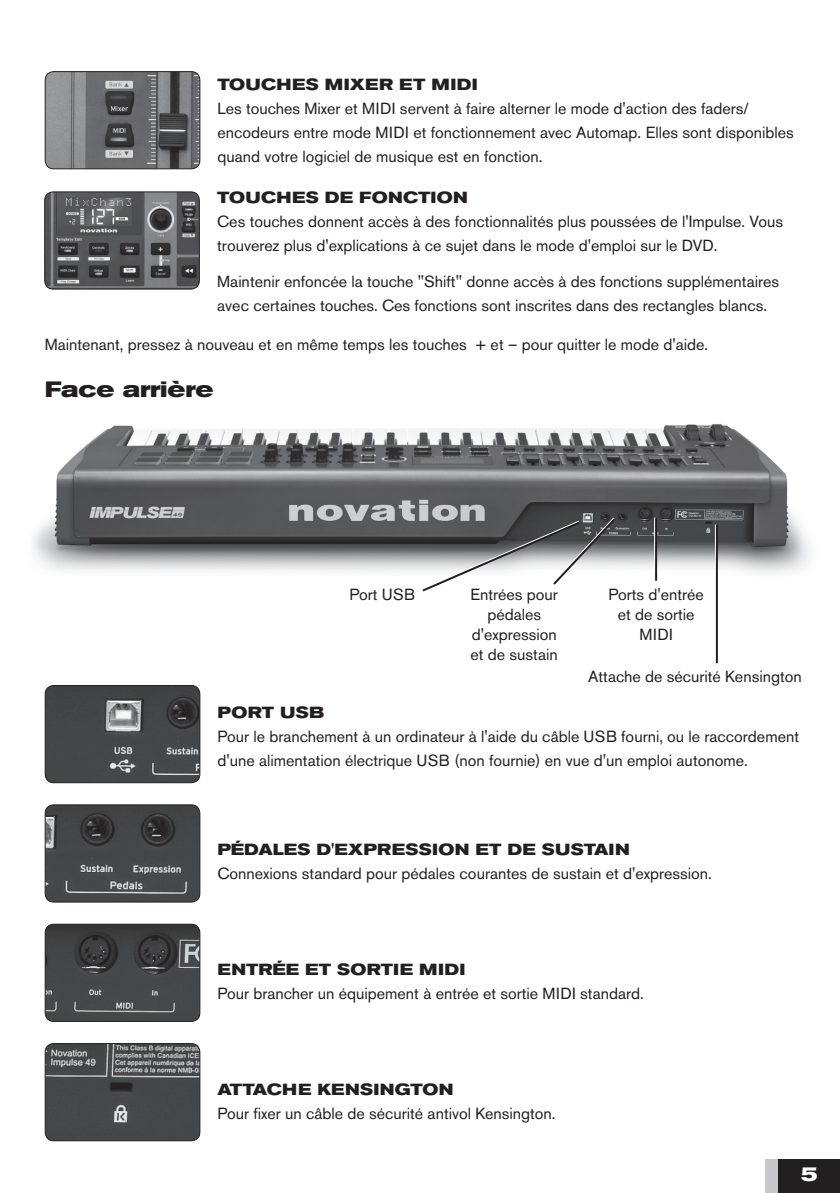
<style>
.page{position:relative;width:840px;height:1193px;background:#fff}
.page>*{position:absolute;margin:0;border:0;box-sizing:border-box;transform-origin:0 0}
.t1{font:700 expanded 22px "Akzidenz Grotesk BE";color:#231f20}
.t2{font:700 expanded 20px "Akzidenz Grotesk BE";color:#fff}
.t3{font:16px/20px "Akzidenz Grotesk BE";color:#231f20}
.t4{font:700 expanded 16px "Akzidenz Grotesk BE";letter-spacing:.02em;color:#231f20}
</style>
<div class="page">
<div style="left:765px;top:1158px;width:74px;height:34px;background:#c7c8ca"></div>
<div style="left:777px;top:1158px;width:62px;height:34px;background:#231f20"></div>
<img style="left:45px;top:193px;width:154px;height:96px">
<div style="left:44px;top:191px;width:156px;height:98px;border:1px solid #231f20;border-radius:9px"></div>
<img style="left:45px;top:72px;width:155px;height:97px">
<div style="left:45px;top:71px;width:155px;height:98px;border:1px solid #231f20;border-radius:9px"></div>
<img style="left:45px;top:685px;width:155px;height:97px">
<div style="left:45px;top:685px;width:155px;height:98px;border:1px solid #231f20;border-radius:9px"></div>
<img style="left:45px;top:804px;width:155px;height:97px">
<div style="left:45px;top:804px;width:155px;height:98px;border:1px solid #231f20;border-radius:9px"></div>
<img style="left:45px;top:925px;width:155px;height:96px">
<div style="left:45px;top:923px;width:155px;height:98px;border:1px solid #231f20;border-radius:9px"></div>
<img style="left:45px;top:1044px;width:155px;height:96px">
<div style="left:45px;top:1042px;width:155px;height:99px;border:1px solid #231f20;border-radius:9px"></div>
<img style="left:33px;top:424px;width:776px;height:221px">
<svg style="left:419px;top:515px;width:198px;height:78px"></svg>
<hr style="left:653px;top:517px;width:2px;height:63px;background:#fff">
<hr style="left:654px;top:517px;width:2px;height:63px;background:#231f20">
<hr style="left:714px;top:524px;width:2px;height:139px;background:#fff">
<hr style="left:715px;top:524px;width:2px;height:139px;background:#231f20">
<p class="t4" style="left:217px;top:75px;width:28px">TOUCHES</p>
<p class="t4" style="left:325px;top:75px;width:33px">MIXER</p>
<p class="t4" style="left:399px;top:75px;width:80px">ET MIDI</p>
<p class="t3" style="left:217px;top:96px;width:577px;line-height:24px">Les touches Mixer et MIDI servent à faire alterner le mode d'action des faders/ encodeurs entre mode MIDI et fonctionnement avec Automap. Elles sont disponibles quand votre logiciel de musique est en fonction.</p>
<p class="t4" style="left:217px;top:188px;width:252px">TOUCHES DE FONCTION</p>
<p class="t3" style="left:217px;top:209px;width:567px;line-height:24px">Ces touches donnent accès à des fonctionnalités plus poussées de l'Impulse. Vous trouverez plus d'explications à ce sujet dans le mode d'emploi sur le DVD.</p>
<p class="t3" style="left:217px;top:269px;width:563px;line-height:24px">Maintenir enfoncée la touche "Shift" donne accès à des fonctions supplémentaires avec certaines touches. Ces fonctions sont inscrites dans des rectangles blancs.</p>
<p class="t3" style="left:45px;top:334px;width:664px">Maintenant, pressez à nouveau et en même temps les touches + et – pour quitter le mode d'aide.</p>
<h1 class="t1" style="left:45px;top:376px;width:170px">FACE ARRIÈRE</h1>
<p class="t3" style="left:349px;top:584px;width:67px">Port USB</p>
<p class="t3" style="left:470px;top:584px;width:89px;text-align:center">Entrées pour pédales d'expression et de sustain</p>
<p class="t3" style="left:608px;top:584px;width:97px;text-align:center">Ports d'entrée et de sortie<br>MIDI</p>
<p class="t3" style="left:587px;top:666px;width:215px">Attache de sécurité Kensington</p>
<p class="t4" style="left:217px;top:703px;width:108px">PORT USB</p>
<p class="t3" style="left:217px;top:724px;width:583px;line-height:24px">Pour le branchement à un ordinateur à l'aide du câble USB fourni, ou le raccordement d'une alimentation électrique USB (non fournie) en vue d'un emploi autonome.</p>
<p class="t4" style="left:217px;top:840px;width:41px">PÉDALES</p>
<p class="t4" style="left:316px;top:840px;width:33px">D'EXPRESSION</p>
<p class="t4" style="left:475px;top:840px;width:47px">ET DE</p>
<p class="t4" style="left:541px;top:840px;width:14px">SUSTAIN</p>
<p class="t3" style="left:217px;top:863px;width:496px">Connexions standard pour pédales courantes de sustain et d'expression.</p>
<p class="t4" style="left:217px;top:960px;width:249px">ENTRÉE ET SORTIE MIDI</p>
<p class="t3" style="left:217px;top:983px;width:428px">Pour brancher un équipement à entrée et sortie MIDI standard.</p>
<p class="t4" style="left:217px;top:1080px;width:27px">ATTACHE</p>
<p class="t4" style="left:317px;top:1080px;width:27px">KENSIN</p>
<p class="t4" style="left:395px;top:1080px;width:31px">GTON</p>
<p class="t3" style="left:217px;top:1103px;width:339px">Pour fixer un câble de sécurité antivol Kensington.</p>
<p class="t2" style="left:800px;top:1162px;width:19px">5</p>
</div>
